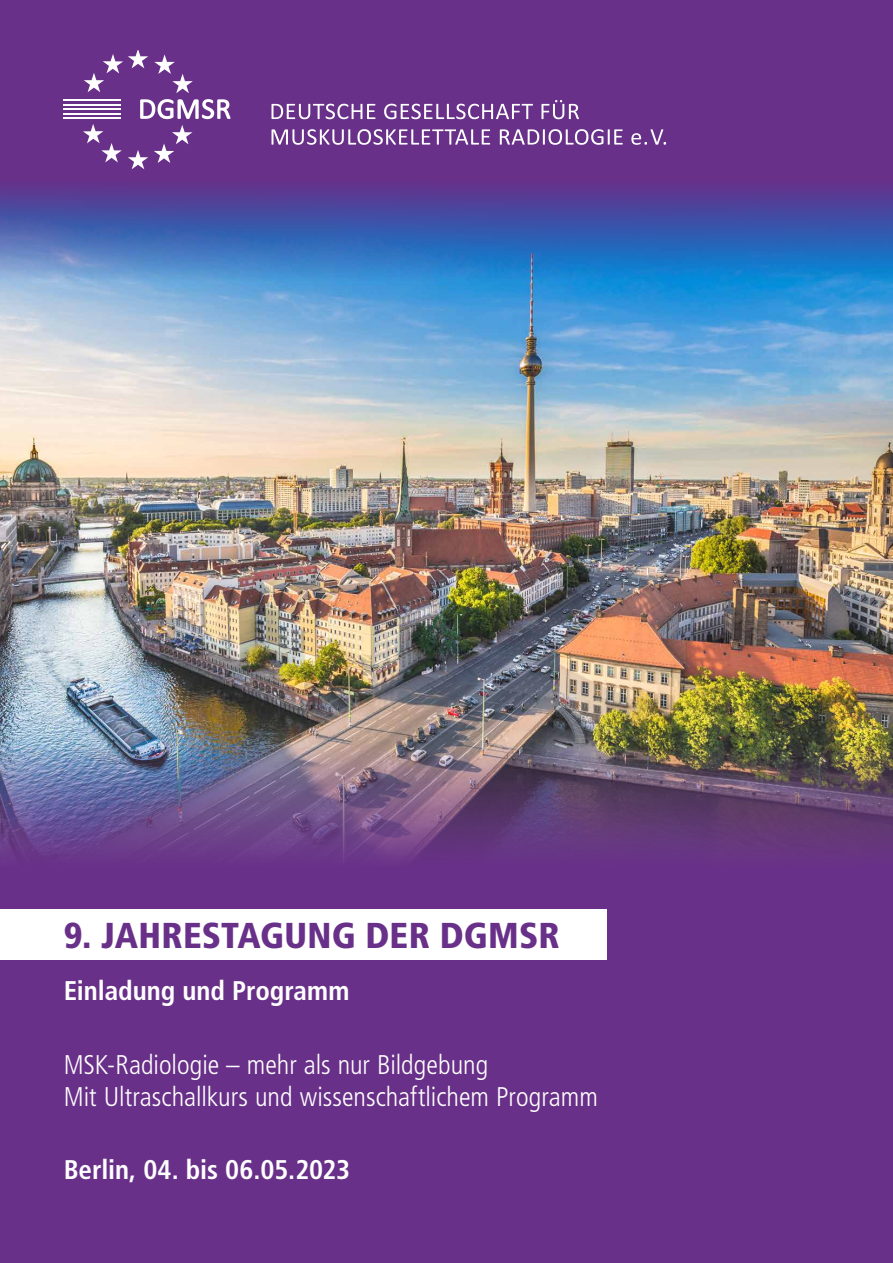
<style>
.page{position:relative;width:893px;height:1263px;background:#fff}
.page>*{position:absolute;margin:0;border:0;box-sizing:border-box;transform-origin:0 0}
.t1{font:900 condensed 36px "Frutiger LT Std";letter-spacing:.005em;color:#693089}
.t2{font:300 condensed 27px/32.4px "Frutiger LT Std";color:#fff}
.t3{font:700 condensed 27px "Frutiger LT Std";color:#fff}
</style>
<div class="page">
<img style="left:0;top:280px;width:893px;height:464px">
<div style="left:0;top:872px;width:893px;height:391px;background:#693089"></div>
<div style="left:0;top:0;width:893px;height:174px;background:#693089"></div>
<div style="left:0;top:910px;width:606px;height:50px;background:#fff"></div>
<svg style="left:83px;top:124px;width:39px;height:38px"></svg>
<svg style="left:154px;top:54px;width:39px;height:39px"></svg>
<svg style="left:154px;top:125px;width:38px;height:38px"></svg>
<svg style="left:128px;top:150px;width:20px;height:19px"></svg>
<svg style="left:84px;top:50px;width:64px;height:42px"></svg>
<svg style="left:140px;top:99px;width:90px;height:20px"></svg>
<hr style="left:64px;top:108px;width:57px;height:2px;background:#fff">
<hr style="left:64px;top:104px;width:57px;height:1px;background:#fff">
<hr style="left:64px;top:99px;width:57px;height:2px;background:#fff">
<hr style="left:64px;top:113px;width:57px;height:1px;background:#fff">
<hr style="left:64px;top:117px;width:57px;height:2px;background:#fff">
<svg style="left:271px;top:104px;width:104px;height:15px"></svg>
<svg style="left:384px;top:104px;width:149px;height:15px"></svg>
<svg style="left:541px;top:100px;width:38px;height:19px"></svg>
<svg style="left:271px;top:129px;width:219px;height:16px"></svg>
<svg style="left:500px;top:129px;width:123px;height:16px"></svg>
<svg style="left:631px;top:129px;width:35px;height:16px"></svg>
<svg style="left:0;top:174px;width:893px;height:106px;background:#435bac"></svg>
<img style="left:0;top:744px;width:893px;height:128px">
<h1 class="t1" style="left:64px;top:914px;width:498px">9. JAHRESTAGUNG DER DGMSR</h1>
<p class="t3" style="left:64px;top:975px;width:287px">Einladung und Programm</p>
<p class="t2" style="left:64px;top:1048px;width:536px">MSK-Radiologie – mehr als nur Bildgebung<br>Mit Ultraschallkurs und wissenschaftlichem Programm</p>
<p class="t3" style="left:64px;top:1154px;width:288px">Berlin, 04. bis 06.05.2023</p>
</div>
